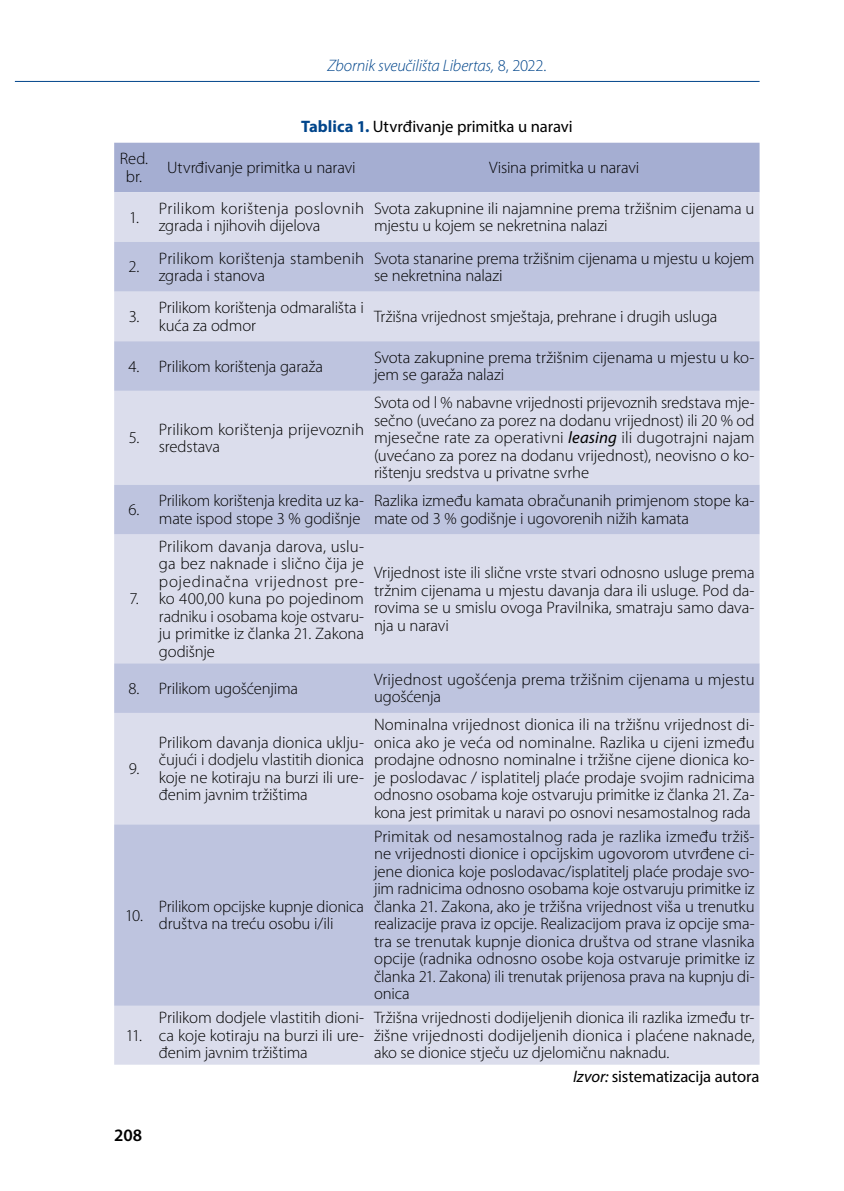
<style>
.page{position:relative;width:844px;height:1191px;background:#fff}
.page>*{position:absolute;margin:0;border:0;box-sizing:border-box;transform-origin:0 0}
.t1{font:600 17.5px "Myriad Pro";color:#000}
.t2{font:300 16.62px/17.5px "Myriad Pro";letter-spacing:-.005em;color:#000}
.t3{font:16.62px "Myriad Pro";letter-spacing:-.005em;color:#000}
.t4{font:300 16.62px/17.5px "Myriad Pro";letter-spacing:.015em;color:#000}
.t5{font:italic 300 16.62px "Myriad Pro";letter-spacing:-.01em;color:#00458b}
.s1{font-style:normal}
.s2{font-weight:700;color:#00458b}
.s3{font-weight:400;font-style:italic}
.s4{font-style:italic}
</style>
<div class="page">
<hr style="left:15px;top:81px;width:744px;height:1px;background:#00458b">
<div style="left:114px;top:143px;width:645px;height:49px;background:#a5aed2"></div>
<div style="left:114px;top:192px;width:645px;height:872px;background:#dbddec"></div>
<svg style="left:114px;top:242px;width:645px;height:763px;fill:#d9dceb"></svg>
<p class="t5" style="left:327px;top:57px;width:220px">Zbornik sveučilišta Libertas, <span class="s1">8, 2022.</span></p>
<p class="t3" style="left:301px;top:116px;width:273px"><span class="s2">Tablica 1.</span> Utvrđivanje primitka u naravi</p>
<p class="t2" style="left:120px;top:150px;width:30px;text-align:center">Red. br.</p>
<p class="t2" style="left:167px;top:159px;width:190px">Utvrđivanje primitka u naravi</p>
<p class="t2" style="left:489px;top:159px;width:151px">Visina primitka u naravi</p>
<p class="t2" style="left:129px;top:209px;width:11px">1.</p>
<p class="t4" style="left:159px;top:200px;width:207px">Prilikom korištenja poslovnih zgrada i njihovih dijelova</p>
<p class="t2" style="left:374px;top:200px;width:382px">Svota zakupnine ili najamnine prema tržišnim cijenama u mjestu u kojem se nekretnina nalazi</p>
<p class="t2" style="left:129px;top:258px;width:12px">2.</p>
<p class="t2" style="left:159px;top:249px;width:207px">Prilikom korištenja stambenih zgrada i stanova</p>
<p class="t2" style="left:374px;top:249px;width:382px">Svota stanarine prema tržišnim cijenama u mjestu u kojem se nekretnina nalazi</p>
<p class="t2" style="left:129px;top:308px;width:12px">3.</p>
<p class="t2" style="left:159px;top:299px;width:207px">Prilikom korištenja odmarališta i kuća za odmor</p>
<p class="t2" style="left:374px;top:308px;width:345px">Tržišna vrijednost smještaja, prehrane i drugih usluga</p>
<p class="t2" style="left:129px;top:357px;width:196px">4. Prilikom korištenja garaža</p>
<p class="t2" style="left:374px;top:349px;width:382px">Svota zakupnine prema tržišnim cijenama u mjestu u ko&shy;jem se garaža nalazi</p>
<p class="t2" style="left:129px;top:429px;width:12px">5.</p>
<p class="t2" style="left:159px;top:420px;width:207px">Prilikom korištenja prijevoznih sredstava</p>
<p class="t2" style="left:374px;top:394px;width:382px;text-align:justify">Svota od l % nabavne vrijednosti prijevoznih sredstava mje&shy;sečno (uvećano za porez na dodanu vrijednost) ili 20 % od mjesečne rate za operativni <span class="s3">leasing</span> ili dugotrajni najam (uvećano za porez na dodanu vrijednost), neovisno o ko&shy;rištenju sredstva u privatne svrhe</p>
<p class="t2" style="left:128px;top:501px;width:12px">6.</p>
<p class="t2" style="left:159px;top:492px;width:207px">Prilikom korištenja kredita uz ka&shy;mate ispod stope 3 % godišnje</p>
<p class="t2" style="left:374px;top:492px;width:382px">Razlika između kamata obračunanih primjenom stope ka&shy;mate od 3 % godišnje i ugovorenih nižih kamata</p>
<p class="t2" style="left:129px;top:590px;width:11px">7.</p>
<p class="t2" style="left:159px;top:538px;width:207px;text-align:justify">Prilikom davanja darova, uslu&shy;ga bez naknade i slično čija je pojedinačna vrijednost pre&shy;ko 400,00 kuna po pojedinom radniku i osobama koje ostvaru&shy;ju primitke iz članka 21. Zakona godišnje</p>
<p class="t2" style="left:374px;top:564px;width:382px;text-align:justify">Vrijednost iste ili slične vrste stvari odnosno usluge prema tržnim cijenama u mjestu davanja dara ili usluge. Pod da&shy;rovima se u smislu ovoga Pravilnika, smatraju samo dava&shy;nja u naravi</p>
<p class="t2" style="left:128px;top:679px;width:171px">8. Prilikom ugošćenjima</p>
<p class="t2" style="left:374px;top:671px;width:382px">Vrijednost ugošćenja prema tržišnim cijenama u mjestu ugošćenja</p>
<p class="t2" style="left:129px;top:760px;width:12px">9.</p>
<p class="t2" style="left:159px;top:734px;width:207px;text-align:justify">Prilikom davanja dionica uklju&shy;čujući i dodjelu vlastitih dionica koje ne kotiraju na burzi ili ure&shy;đenim javnim tržištima</p>
<p class="t2" style="left:125px;top:906px;width:19px">10.</p>
<p class="t2" style="left:159px;top:897px;width:207px">Prilikom opcijske kupnje dionica društva na treću osobu i/ili</p>
<p class="t2" style="left:374px;top:716px;width:382px;text-align:justify">Nominalna vrijednost dionica ili na tržišnu vrijednost di&shy;onica ako je veća od nominalne. Razlika u cijeni između prodajne odnosno nominalne i tržišne cijene dionica ko&shy;je poslodavac / isplatitelj plaće prodaje svojim radnicima odnosno osobama koje ostvaruju primitke iz članka 21. Za&shy;kona jest primitak u naravi po osnovi nesamostalnog rada</p>
<p class="t2" style="left:374px;top:827px;width:382px;text-align:justify">Primitak od nesamostalnog rada je razlika između tržiš&shy;ne vrijednosti dionice i opcijskim ugovorom utvrđene ci&shy;jene dionica koje poslodavac/isplatitelj plaće prodaje svo&shy;jim radnicima odnosno osobama koje ostvaruju primitke iz članka 21. Zakona, ako je tržišna vrijednost viša u trenutku realizacije prava iz opcije. Realizacijom prava iz opcije sma&shy;tra se trenutak kupnje dionica društva od strane vlasnika opcije (radnika odnosno osobe koja ostvaruje primitke iz članka 21. Zakona) ili trenutak prijenosa prava na kupnju di&shy;onica</p>
<p class="t2" style="left:126px;top:1026px;width:18px">11.</p>
<p class="t1" style="left:114px;top:1124px;width:29px">208</p>
<p class="t2" style="left:159px;top:1009px;width:207px;text-align:justify">Prilikom dodjele vlastitih dioni&shy;ca koje kotiraju na burzi ili ure&shy;đenim javnim tržištima</p>
<p class="t2" style="left:374px;top:1009px;width:382px;text-align:justify">Tržišna vrijednosti dodijeljenih dionica ili razlika između tr&shy;žišne vrijednosti dodijeljenih dionica i plaćene naknade, ako se dionice stječu uz djelomičnu naknadu.</p>
<p class="t3" style="left:573px;top:1066px;width:188px"><span class="s4">Izvor:</span> sistematizacija autora</p>
</div>
